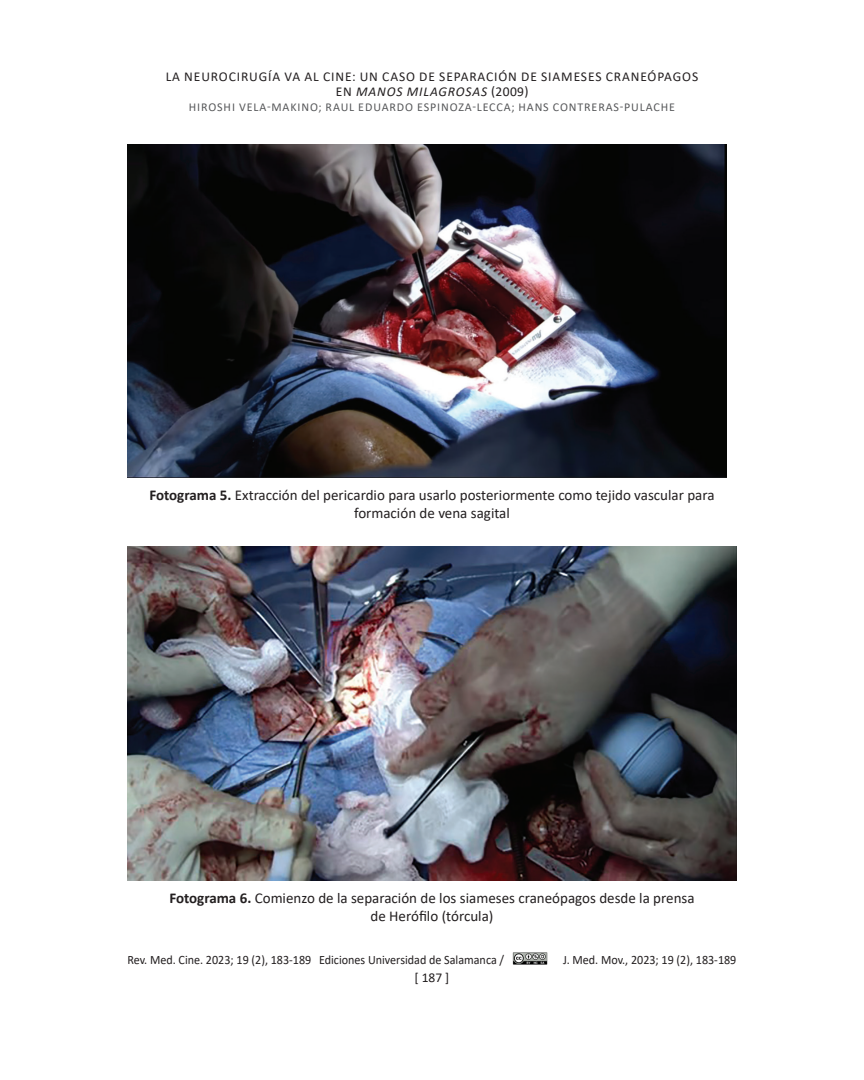
<style>
.page{position:relative;width:864px;height:1080px;background:#fff}
.page>*{position:absolute;margin:0;border:0;box-sizing:border-box;transform-origin:0 0}
.FigureCaption{font:15px/18px "Calibri";color:#231f20;text-align:center}
.t1{font:13.5px/15px "Calibri";letter-spacing:.065em;color:#231f20;text-align:center}
.t2{font:12.75px "Calibri";color:#231f20;scale:.95 1}
.t3{font:12px "Calibri";letter-spacing:.075em;color:#57585a}
.s1{font-style:italic}
.s2{font-weight:700}
</style>
<div class="page">
<img style="left:513px;top:952px;width:34px;height:12px">
<img style="left:127px;top:145px;width:600px;height:333px">
<img style="left:128px;top:547px;width:608px;height:334px">
<p class="t1" style="left:166px;top:68px;width:534px">LA NEUROCIRUGÍA VA AL CINE: UN CASO DE SEPARACIÓN DE SIAMESES CRANEÓPAGOS<br>EN <span class="s1">MANOS MILAGROSAS</span> (2009)</p>
<p class="t3" style="left:189px;top:98px;width:488px">HIROSHI VELA-MAKINO; RAUL EDUARDO ESPINOZA-LECCA; HANS CONTRERAS-PULACHE</p>
<p class="FigureCaption" style="left:149px;top:485px;width:567px"><span class="s2">Fotograma 5.</span> Extracción del pericardio para usarlo posteriormente como tejido vascular para formación de vena sagital</p>
<p class="FigureCaption" style="left:169px;top:889px;width:527px"><span class="s2">Fotograma 6.</span> Comienzo de la separación de los siameses craneópagos desde la prensa de Herófilo (tórcula)</p>
<p class="t2" style="left:127px;top:951px;width:398px">Rev. Med. Cine. 2023; 19 (2), 183-189 Ediciones Universidad de Salamanca /</p>
<p class="t2" style="left:563px;top:951px;width:184px">J. Med. Mov., 2023; 19 (2), 183-189</p>
<p class="t1" style="left:414px;top:970px;width:36px">[ 187 ]</p>
</div>
